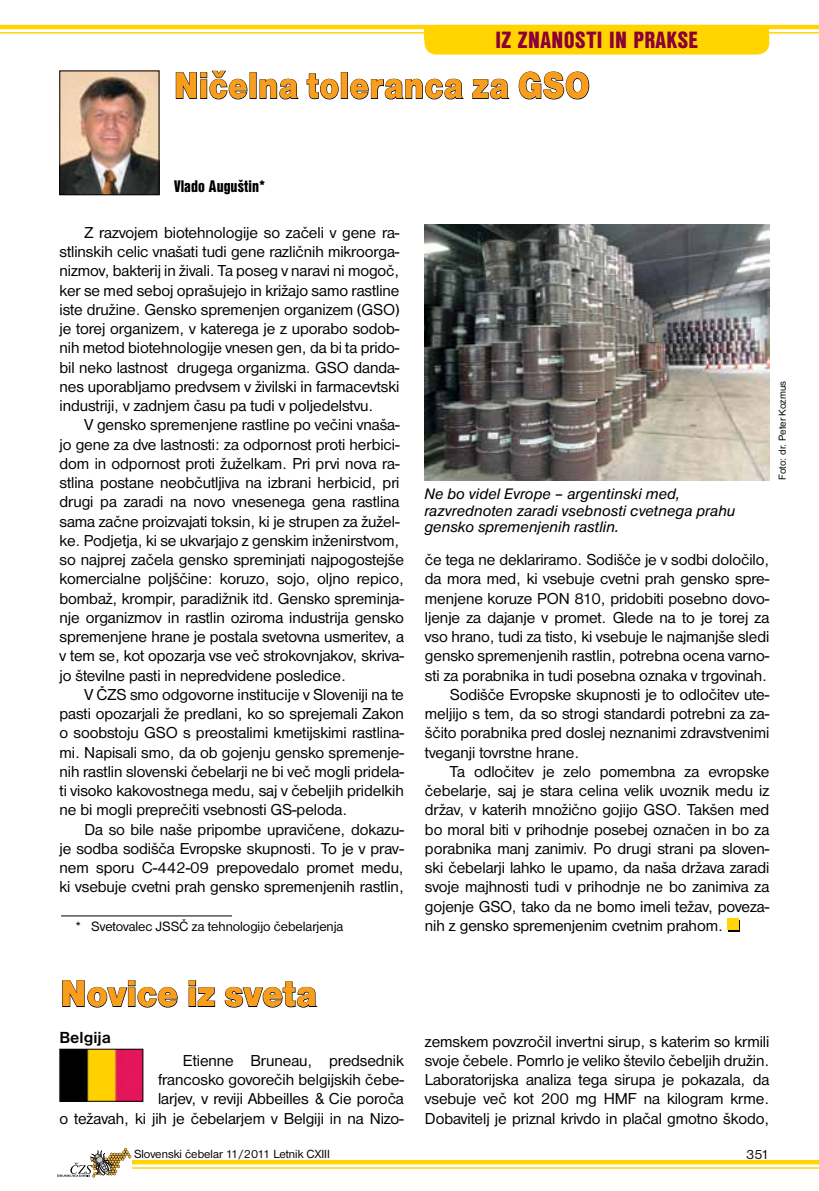
<style>
.page{position:relative;width:819px;height:1191px;background:#fff}
.page>*{position:absolute;margin:0;border:0;box-sizing:border-box;transform-origin:0 0}
.t1{font:38.5px "Nimbus San DEE Blac";letter-spacing:.01em;color:#f99d1c;scale:.86 1}
.t2{font:38.5px "Nimbus San DEE Blac";letter-spacing:.01em;color:#f99d1c;scale:.92 1}
.t3{font:24.5px "Nimbus San DEE Blac Cond";letter-spacing:.015em;color:#8b0037}
.t4{font:17.5px "Nimbus San DEE Blac Cond";color:#000}
.t5{font:700 16.62px "Nimbus San DEE";color:#000}
.t6{font:16.45px/19.2px "Nimbus San DEE";letter-spacing:-.005em;color:#000;text-align:justify}
.t7{font:italic 15.75px/16.6px "Nimbus San DEE";color:#000}
.t8{font:14px "Nimbus San DEE";letter-spacing:-.005em;color:#000}
.t9{font:12.25px "Nimbus San DEE";color:#000}
.t10{font:10.5px "Nimbus San DEE";color:#000}
</style>
<div class="page">
<hr style="left:0;top:25px;width:819px;height:4px;background:#ffd400">
<hr style="left:0;top:32px;width:819px;height:2px;background:#ffd400">
<hr style="left:81px;top:1160px;width:738px;height:4px;background:#ffd400">
<hr style="left:81px;top:1167px;width:738px;height:1px;background:#ffd400">
<div style="left:424px;top:25px;width:345px;height:30px;background:#ffd400;border-radius:12px"></div>
<div style="left:424px;top:25px;width:345px;height:15px;background:#ffd400"></div>
<svg style="left:57px;top:1148px;width:74px;height:29px"></svg>
<svg style="left:175px;top:70px;width:73px;height:30px"></svg>
<svg style="left:259px;top:78px;width:40px;height:22px"></svg>
<svg style="left:306px;top:73px;width:33px;height:27px"></svg>
<div style="left:341px;top:72px;width:7px;height:27px;border:1px solid #000"></div>
<svg style="left:350px;top:78px;width:114px;height:22px"></svg>
<svg style="left:472px;top:78px;width:38px;height:22px"></svg>
<svg style="left:518px;top:71px;width:71px;height:29px"></svg>
<img style="left:62px;top:73px;width:95px;height:120px">
<div style="left:60px;top:71px;width:99px;height:124px;border:1px solid #000"></div>
<hr style="left:61px;top:915px;width:171px;height:1px;background:#000">
<div style="left:728px;top:920px;width:11px;height:11px;background:#ffd400"></div>
<div style="left:727px;top:918px;width:11px;height:11px;background:#ffd400"></div>
<img style="left:424px;top:224px;width:345px;height:256px">
<svg style="left:62px;top:980px;width:116px;height:28px"></svg>
<svg style="left:188px;top:980px;width:28px;height:27px"></svg>
<svg style="left:224px;top:981px;width:94px;height:27px"></svg>
<img style="left:62px;top:1051px;width:79px;height:48px">
<div style="left:60px;top:1049px;width:83px;height:52px;border:1px solid #000"></div>
<h2 class="t3" style="left:495px;top:26px;width:204px">IZ ZNANOSTI IN PRAKSE</h2>
<h1 class="t1" style="left:174px;top:63px;width:485px">Ničelna toleranca za GSO</h1>
<p class="t4" style="left:174px;top:176px;width:92px">Vlado Auguštin*</p>
<p class="t6" style="left:60px;top:223px;width:341px;text-indent:25px">Z razvojem biotehnologije so začeli v gene ra&shy;stlinskih celic vnašati tudi gene različnih mikroorga&shy;nizmov, bakterij in živali. Ta poseg v naravi ni mogoč, ker se med seboj oprašujejo in križajo samo rastline iste družine. Gensko spremenjen organizem (GSO) je torej organizem, v katerega je z uporabo sodob&shy;nih metod biotehnologije vnesen gen, da bi ta prido&shy;bil neko lastnost drugega organizma. GSO danda&shy;nes uporabljamo predvsem v živilski in farmacevtski industriji, v zadnjem času pa tudi v poljedelstvu.</p>
<p class="t6" style="left:60px;top:415px;width:346px;text-align:left;text-indent:25px">V gensko spremenjene rastline po večini vnaša&shy;jo gene za dve lastnosti: za odpornost proti herbici&shy;dom in odpornost proti žuželkam. Pri prvi nova ra&shy;stlina postane neobčutljiva na izbrani herbicid, pri drugi pa zaradi na novo vnesenega gena rastlina sama začne proizvajati toksin, ki je strupen za žužel&shy;ke. Podjetja, ki se ukvarjajo z genskim inženirstvom, so najprej začela gensko spreminjati najpogostejše komercialne poljščine: koruzo, sojo, oljno repico, bombaž, krompir, paradižnik itd. Gensko spreminja&shy;nje organizmov in rastlin oziroma industrija gensko spremenjene hrane je postala svetovna usmeritev, a v tem se, kot opozarja vse več strokovnjakov, skriva&shy;jo številne pasti in nepredvidene posledice.</p>
<p class="t6" style="left:60px;top:685px;width:346px;text-indent:25px">V ČZS smo odgovorne institucije v Sloveniji na te pasti opozarjali že predlani, ko so sprejemali Zakon o soobstoju GSO s preostalimi kmetijskimi rastlina&shy;mi. Napisali smo, da ob gojenju gensko spremenje&shy;nih rastlin slovenski čebelarji ne bi več mogli pridela&shy;ti visoko kakovostnega medu, saj v čebeljih pridelkih ne bi mogli preprečiti vsebnosti GS-peloda.</p>
<p class="t6" style="left:60px;top:819px;width:346px;text-indent:25px">Da so bile naše pripombe upravičene, dokazu&shy;je sodba sodišča Evropske skupnosti. To je v prav&shy;nem sporu C-442-09 prepovedalo promet medu, ki vsebuje cvetni prah gensko spremenjenih rastlin,</p>
<p class="t8" style="left:76px;top:918px;width:269px">* Svetovalec JSSČ za tehnologijo čebelarjenja</p>
<p class="t7" style="left:424px;top:485px;width:312px">Ne bo videl Evrope – argentinski med, razvrednoten zaradi vsebnosti cvetnega prahu gensko spremenjenih rastlin.</p>
<p class="t6" style="left:425px;top:550px;width:346px">če tega ne deklariramo. Sodišče je v sodbi določilo,</p>
<p class="t6" style="left:425px;top:569px;width:346px">da mora med, ki vsebuje cvetni prah gensko spre-</p>
<p class="t6" style="left:425px;top:588px;width:346px">menjene koruze PON 810, pridobiti posebno dovo-</p>
<p class="t6" style="left:425px;top:608px;width:346px">ljenje za dajanje v promet. Glede na to je torej za</p>
<p class="t6" style="left:425px;top:627px;width:346px">vso hrano, tudi za tisto, ki vsebuje le najmanjše sledi</p>
<p class="t6" style="left:425px;top:646px;width:346px">gensko spremenjenih rastlin, potrebna ocena varno-</p>
<p class="t6" style="left:425px;top:665px;width:344px">sti za porabnika in tudi posebna oznaka v trgovinah.</p>
<p class="t6" style="left:450px;top:685px;width:321px">Sodišče Evropske skupnosti je to odločitev ute-</p>
<p class="t6" style="left:425px;top:704px;width:346px">meljijo s tem, da so strogi standardi potrebni za za-</p>
<p class="t6" style="left:425px;top:723px;width:346px">ščito porabnika pred doslej neznanimi zdravstvenimi</p>
<p class="t6" style="left:425px;top:742px;width:156px">tveganji tovrstne hrane.</p>
<p class="t6" style="left:450px;top:762px;width:321px">Ta odločitev je zelo pomembna za evropske</p>
<p class="t6" style="left:425px;top:781px;width:346px">čebelarje, saj je stara celina velik uvoznik medu iz</p>
<p class="t6" style="left:425px;top:800px;width:346px">držav, v katerih množično gojijo GSO. Takšen med</p>
<p class="t6" style="left:425px;top:819px;width:346px">bo moral biti v prihodnje posebej označen in bo za</p>
<p class="t6" style="left:425px;top:839px;width:346px">porabnika manj zanimiv. Po drugi strani pa sloven-</p>
<p class="t6" style="left:425px;top:858px;width:346px">ski čebelarji lahko le upamo, da naša država zaradi</p>
<p class="t6" style="left:425px;top:877px;width:346px">svoje majhnosti tudi v prihodnje ne bo zanimiva za</p>
<p class="t6" style="left:425px;top:896px;width:346px">gojenje GSO, tako da ne bomo imeli težav, poveza-</p>
<p class="t6" style="left:425px;top:916px;width:299px">nih z gensko spremenjenim cvetnim prahom.</p>
<p class="t10" style="left:776px;top:480px;width:100px;rotate:-90deg">Foto: dr. Peter Kozmus</p>
<h1 class="t2" style="left:60px;top:971px;width:280px">Novice iz sveta</h1>
<p class="t5" style="left:60px;top:1028px;width:53px">Belgija</p>
<p class="t6" style="left:60px;top:1051px;width:346px;text-align:right">Etienne Bruneau, predsednik<br>francosko govorečih belgijskih čebe-<br>larjev, v reviji Abbeilles &amp; Cie poroča<br>o težavah, ki jih je čebelarjem v Belgiji in na Nizo-</p>
<p class="t6" style="left:425px;top:1031px;width:346px">zemskem povzročil invertni sirup, s katerim so krmili svoje čebele. Pomrlo je veliko število čebeljih družin.<br>Laboratorijska analiza tega sirupa je pokazala, da vsebuje več kot 200 mg HMF na kilogram krme.<br>Dobavitelj je priznal krivdo in plačal gmotno škodo,</p>
<p class="t9" style="left:134px;top:1147px;width:197px">Slovenski čebelar 11/2011 Letnik CXIII</p>
<p class="t8" style="left:746px;top:1146px;width:25px">351</p>
</div>
